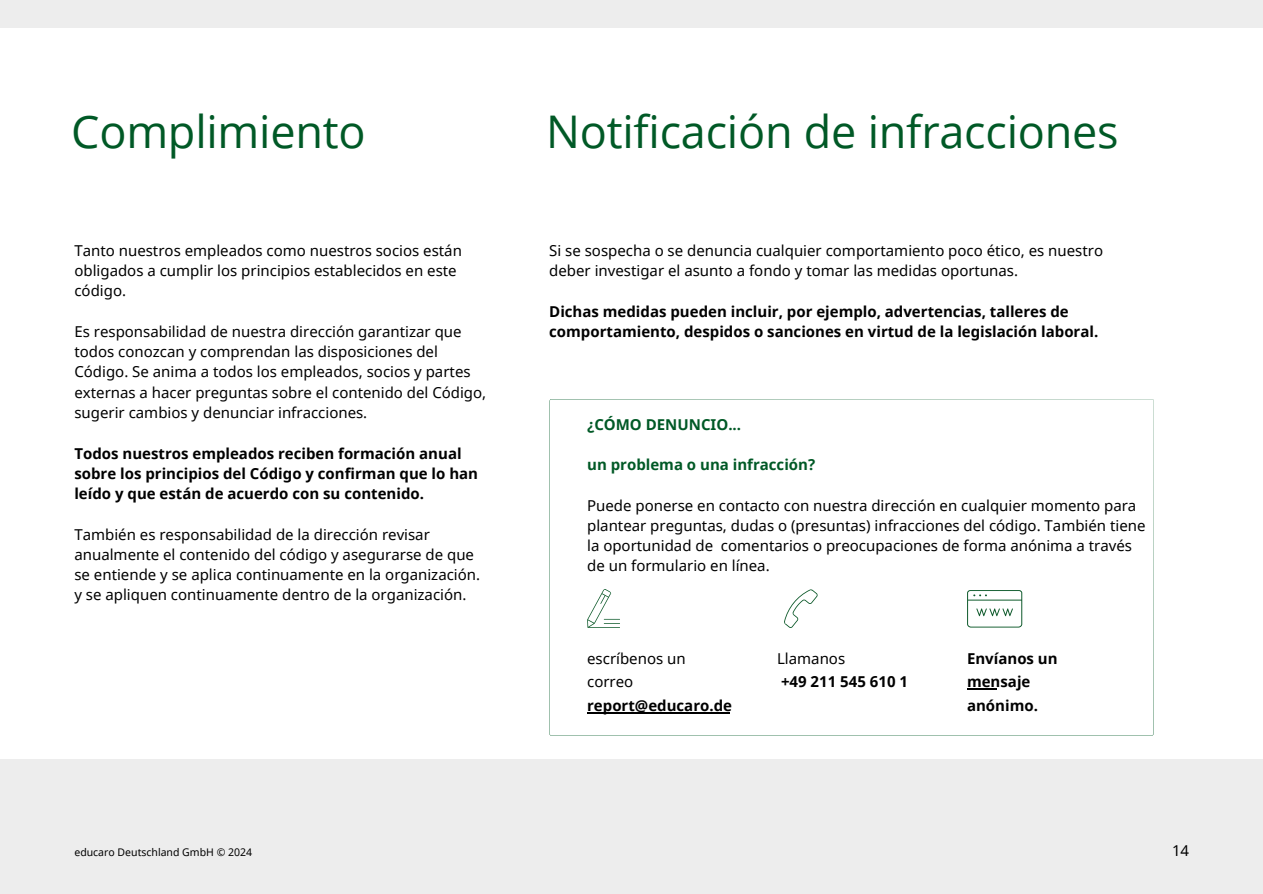
<style>
.page{position:relative;width:1263px;height:894px;background:#fff}
.page>*{position:absolute;margin:0;border:0;box-sizing:border-box;transform-origin:0 0}
.t1{font:45px "Open Sans";letter-spacing:-.005em;color:#005926}
.t2{font:15px/20.2px "Noto Sans";color:#000}
.t3{font:700 15px/20.2px "Noto Sans";color:#000}
.t4{font:700 15px "Noto Sans";color:#005926}
.t5{font:10.5px "Noto Sans";color:#000}
</style>
<div class="page">
<div style="left:0;top:0;width:1263px;height:27px;background:#ededed"></div>
<div style="left:0;top:759px;width:1263px;height:134px;background:#ededed"></div>
<svg style="left:550px;top:399px;width:603px;height:336px"></svg>
<svg style="left:784px;top:589px;width:34px;height:38px"></svg>
<svg style="left:967px;top:590px;width:55px;height:37px"></svg>
<svg style="left:587px;top:589px;width:33px;height:38px"></svg>
<hr style="left:587px;top:712px;width:142px;height:1px;background:#000">
<svg style="left:967px;top:688px;width:29px;height:1px"></svg>
<h1 class="t1" style="left:71px;top:100px;width:296px">Complimiento</h1>
<h1 class="t1" style="left:546px;top:100px;width:574px">Notificación de infracciones</h1>
<p class="t2" style="left:74px;top:240px;width:389px">Tanto nuestros empleados como nuestros socios están obligados a cumplir los principios establecidos en este código.</p>
<p class="t2" style="left:74px;top:321px;width:413px">Es responsabilidad de nuestra dirección garantizar que todos conozcan y comprendan las disposiciones del Código. Se anima a todos los empleados, socios y partes externas a hacer preguntas sobre el contenido del Código, sugerir cambios y denunciar infracciones.</p>
<p class="t3" style="left:74px;top:442px;width:405px">Todos nuestros empleados reciben formación anual sobre los principios del Código y confirman que lo han leído y que están de acuerdo con su contenido.</p>
<p class="t2" style="left:74px;top:523px;width:407px">También es responsabilidad de la dirección revisar anualmente el contenido del código y asegurarse de que se entiende y se aplica continuamente en la organización. y se apliquen continuamente dentro de la organización.</p>
<p class="t2" style="left:549px;top:240px;width:555px">Si se sospecha o se denuncia cualquier comportamiento poco ético, es nuestro deber investigar el asunto a fondo y tomar las medidas oportunas.</p>
<p class="t3" style="left:549px;top:300px;width:551px">Dichas medidas pueden incluir, por ejemplo, advertencias, talleres de comportamiento, despidos o sanciones en virtud de la legislación laboral.</p>
<p class="t4" style="left:587px;top:413px;width:155px">¿CÓMO DENUNCIO...</p>
<p class="t4" style="left:587px;top:454px;width:230px">un problema o una infracción?</p>
<p class="t2" style="left:587px;top:494px;width:560px">Puede ponerse en contacto con nuestra dirección en cualquier momento para plantear preguntas, dudas o (presuntas) infracciones del código. También tiene la oportunidad de comentarios o preocupaciones de forma anónima a través de un formulario en línea.</p>
<p class="t2" style="left:587px;top:646px;width:100px;line-height:23.7px">escríbenos un correo</p>
<p class="t3" style="left:587px;top:695px;width:146px">report@educaro.de</p>
<p class="t2" style="left:777px;top:647px;width:70px">Llamanos</p>
<p class="t3" style="left:781px;top:671px;width:129px">+49 211 545 610 1</p>
<p class="t3" style="left:967px;top:646px;width:92px;line-height:23.7px">Envíanos un mensaje anónimo.</p>
<p class="t5" style="left:74px;top:844px;width:179px">educaro Deutschland GmbH © 2024</p>
<p class="t2" style="left:1172px;top:840px;width:19px">14</p>
</div>
